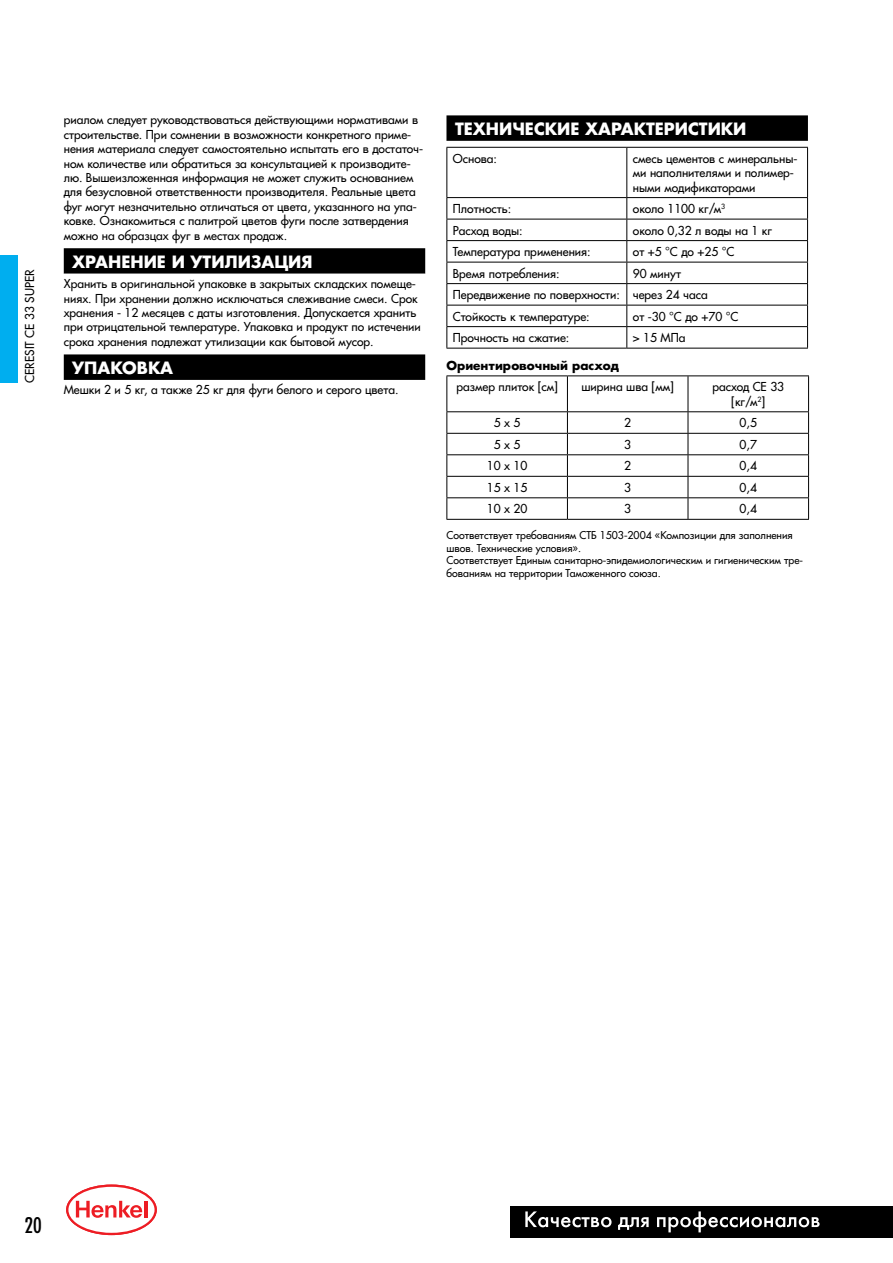
<style>
.page{position:relative;width:893px;height:1263px;background:#fff}
.page>*{position:absolute;margin:0;border:0;box-sizing:border-box;transform-origin:0 0}
.t1{font:21px "Favorit Condensed";color:#000}
.t2{font:700 16.5px "Favorit";color:#fff}
.t3{font:12px/14.4px "Favorit";color:#000}
.t4{font:700 12px "Favorit";color:#000}
.t5{font:10.5px/12.6px "Favorit";color:#000}
</style>
<div class="page">
<div style="left:510px;top:1206px;width:383px;height:31px;background:#000"></div>
<svg style="left:525px;top:1211px;width:87px;height:16px"></svg>
<svg style="left:618px;top:1217px;width:31px;height:13px"></svg>
<svg style="left:657px;top:1211px;width:163px;height:21px"></svg>
<svg style="left:66px;top:1184px;width:91px;height:52px"></svg>
<div style="left:64px;top:248px;width:361px;height:26px;background:#000"></div>
<div style="left:64px;top:354px;width:361px;height:26px;background:#000"></div>
<div style="left:446px;top:115px;width:362px;height:26px;background:#000"></div>
<hr style="left:446px;top:147px;width:181px;height:1px;background:#000">
<hr style="left:446px;top:148px;width:1px;height:49px;background:#000">
<hr style="left:627px;top:147px;width:181px;height:1px;background:#000">
<hr style="left:626px;top:148px;width:1px;height:49px;background:#000">
<hr style="left:807px;top:148px;width:1px;height:49px;background:#000">
<hr style="left:446px;top:197px;width:181px;height:1px;background:#000">
<hr style="left:627px;top:197px;width:181px;height:1px;background:#000">
<hr style="left:446px;top:219px;width:181px;height:1px;background:#000">
<hr style="left:627px;top:219px;width:181px;height:1px;background:#000">
<hr style="left:446px;top:240px;width:181px;height:1px;background:#000">
<hr style="left:627px;top:240px;width:181px;height:1px;background:#000">
<hr style="left:446px;top:262px;width:181px;height:1px;background:#000">
<hr style="left:627px;top:262px;width:181px;height:1px;background:#000">
<hr style="left:446px;top:283px;width:181px;height:1px;background:#000">
<hr style="left:627px;top:283px;width:181px;height:1px;background:#000">
<hr style="left:446px;top:305px;width:181px;height:1px;background:#000">
<hr style="left:627px;top:305px;width:181px;height:1px;background:#000">
<hr style="left:446px;top:326px;width:181px;height:1px;background:#000">
<svg style="left:446px;top:198px;width:1px;height:150px"></svg>
<hr style="left:627px;top:326px;width:181px;height:1px;background:#000">
<svg style="left:626px;top:198px;width:1px;height:150px"></svg>
<svg style="left:807px;top:198px;width:1px;height:150px"></svg>
<hr style="left:446px;top:348px;width:181px;height:1px;background:#000">
<hr style="left:627px;top:348px;width:181px;height:1px;background:#000">
<hr style="left:446px;top:375px;width:121px;height:1px;background:#000">
<hr style="left:446px;top:376px;width:1px;height:35px;background:#000">
<hr style="left:567px;top:375px;width:121px;height:1px;background:#000">
<hr style="left:567px;top:376px;width:1px;height:35px;background:#000">
<hr style="left:688px;top:375px;width:121px;height:1px;background:#000">
<hr style="left:688px;top:376px;width:1px;height:35px;background:#000">
<hr style="left:808px;top:376px;width:1px;height:35px;background:#000">
<hr style="left:446px;top:411px;width:121px;height:1px;background:#000">
<hr style="left:567px;top:411px;width:121px;height:1px;background:#000">
<hr style="left:688px;top:411px;width:121px;height:1px;background:#000">
<hr style="left:446px;top:433px;width:121px;height:1px;background:#000">
<hr style="left:567px;top:433px;width:121px;height:1px;background:#000">
<hr style="left:688px;top:433px;width:121px;height:1px;background:#000">
<hr style="left:446px;top:454px;width:121px;height:1px;background:#000">
<hr style="left:567px;top:454px;width:121px;height:1px;background:#000">
<hr style="left:688px;top:454px;width:121px;height:1px;background:#000">
<hr style="left:446px;top:476px;width:121px;height:1px;background:#000">
<hr style="left:567px;top:476px;width:121px;height:1px;background:#000">
<hr style="left:688px;top:476px;width:121px;height:1px;background:#000">
<hr style="left:446px;top:497px;width:121px;height:1px;background:#000">
<svg style="left:446px;top:412px;width:1px;height:107px"></svg>
<hr style="left:567px;top:497px;width:121px;height:1px;background:#000">
<svg style="left:567px;top:412px;width:1px;height:107px"></svg>
<hr style="left:688px;top:497px;width:121px;height:1px;background:#000">
<svg style="left:688px;top:412px;width:1px;height:107px"></svg>
<svg style="left:808px;top:412px;width:1px;height:107px"></svg>
<hr style="left:446px;top:519px;width:121px;height:1px;background:#000">
<hr style="left:567px;top:519px;width:121px;height:1px;background:#000">
<hr style="left:688px;top:519px;width:121px;height:1px;background:#000">
<div style="left:0;top:255px;width:17px;height:128px;background:#00aeef"></div>
<p class="t3" style="left:23px;top:383px;width:115px;rotate:-90deg">CERESIT CE 33 SUPER</p>
<p class="t3" style="left:64px;top:113px;width:361px">риалом следует руководствоваться действующими нормативами в строительстве. При сомнении в возможности конкретного приме&shy;нения материала следует самостоятельно испытать его в достаточ&shy;ном количестве или обратиться за консультацией к производите&shy;лю. Вышеизложенная информация не может служить основанием для безусловной ответственности производителя. Реальные цвета фуг могут незначительно отличаться от цвета, указанного на упа&shy;ковке. Ознакомиться с палитрой цветов фуги после затвердения можно на образцах фуг в местах продаж.</p>
<h2 class="t2" style="left:72px;top:250px;width:242px">ХРАНЕНИЕ И УТИЛИЗАЦИЯ</h2>
<p class="t3" style="left:64px;top:276px;width:359px">Хранить в оригинальной упаковке в закрытых складских помеще&shy;ниях. При хранении должно исключаться слеживание смеси. Срок хранения - 12 месяцев с даты изготовления. Допускается хранить при отрицательной температуре. Упаковка и продукт по истечении срока хранения подлежат утилизации как бытовой мусор.</p>
<h2 class="t2" style="left:72px;top:356px;width:102px">УПАКОВКА</h2>
<p class="t3" style="left:64px;top:383px;width:336px">Мешки 2 и 5 кг, а также 25 кг для фуги белого и серого цвета.</p>
<h2 class="t2" style="left:455px;top:117px;width:293px">ТЕХНИЧЕСКИЕ ХАРАКТЕРИСТИКИ</h2>
<p class="t3" style="left:453px;top:151px;width:46px">Основа:</p>
<p class="t3" style="left:633px;top:151px;width:166px">смесь цементов с минеральны&shy;ми наполнителями и полимер&shy;ными модификаторами</p>
<p class="t3" style="left:453px;top:201px;width:60px">Плотность:</p>
<p class="t3" style="left:633px;top:201px;width:94px">около 1100 кг/м<sup>3</sup></p>
<p class="t3" style="left:453px;top:223px;width:71px">Расход воды:</p>
<p class="t3" style="left:633px;top:223px;width:141px">около 0,32 л воды на 1 кг</p>
<p class="t3" style="left:453px;top:244px;width:139px">Температура применения:</p>
<p class="t3" style="left:633px;top:244px;width:103px">от +5 °C до +25 °C</p>
<p class="t3" style="left:453px;top:266px;width:108px">Время потребления:</p>
<p class="t3" style="left:453px;top:262px;width:256px;line-height:21.5px;text-indent:180px">90 минут<br>Передвижение по поверхности: через 24 часа<br>Стойкость к температуре:</p>
<p class="t3" style="left:633px;top:309px;width:107px">от -30 °C до +70 °C</p>
<p class="t3" style="left:453px;top:330px;width:118px">Прочность на сжатие:</p>
<p class="t3" style="left:633px;top:330px;width:54px">&gt; 15 МПа</p>
<p class="t4" style="left:446px;top:357px;width:174px">Ориентировочный расход</p>
<p class="t3" style="left:456px;top:380px;width:103px">размер плиток [см]</p>
<p class="t3" style="left:581px;top:380px;width:94px">ширина шва [мм]</p>
<p class="t3" style="left:712px;top:380px;width:73px;text-align:center">расход CE 33 [кг/м<sup>2</sup>]</p>
<p class="t3" style="left:494px;top:416px;width:28px">5x5</p>
<p class="t3" style="left:624px;top:416px;width:8px">2</p>
<p class="t3" style="left:740px;top:416px;width:19px">0,5</p>
<p class="t3" style="left:494px;top:437px;width:28px">5x5</p>
<p class="t3" style="left:624px;top:437px;width:8px">3</p>
<p class="t3" style="left:740px;top:437px;width:19px">0,7</p>
<p class="t3" style="left:487px;top:459px;width:42px">10 x 10</p>
<p class="t3" style="left:624px;top:459px;width:8px">2</p>
<p class="t3" style="left:740px;top:459px;width:19px">0,4</p>
<p class="t3" style="left:487px;top:480px;width:42px">15 x 15</p>
<p class="t3" style="left:624px;top:480px;width:8px">3</p>
<p class="t3" style="left:740px;top:480px;width:19px">0,4</p>
<p class="t3" style="left:487px;top:502px;width:42px">10 x 20</p>
<p class="t3" style="left:624px;top:502px;width:8px">3</p>
<p class="t3" style="left:740px;top:502px;width:19px">0,4</p>
<p class="t5" style="left:446px;top:529px;width:358px">Соответствует требованиям СТБ 1503-2004 «Композиции для заполнения швов. Технические условия».<br>Соответствует Единым санитарно-эпидемиологическим и гигиеническим тре&shy;бованиям на территории Таможенного союза.</p>
<h1 class="t1" style="left:25px;top:1212px;width:19px">20</h1>
</div>
